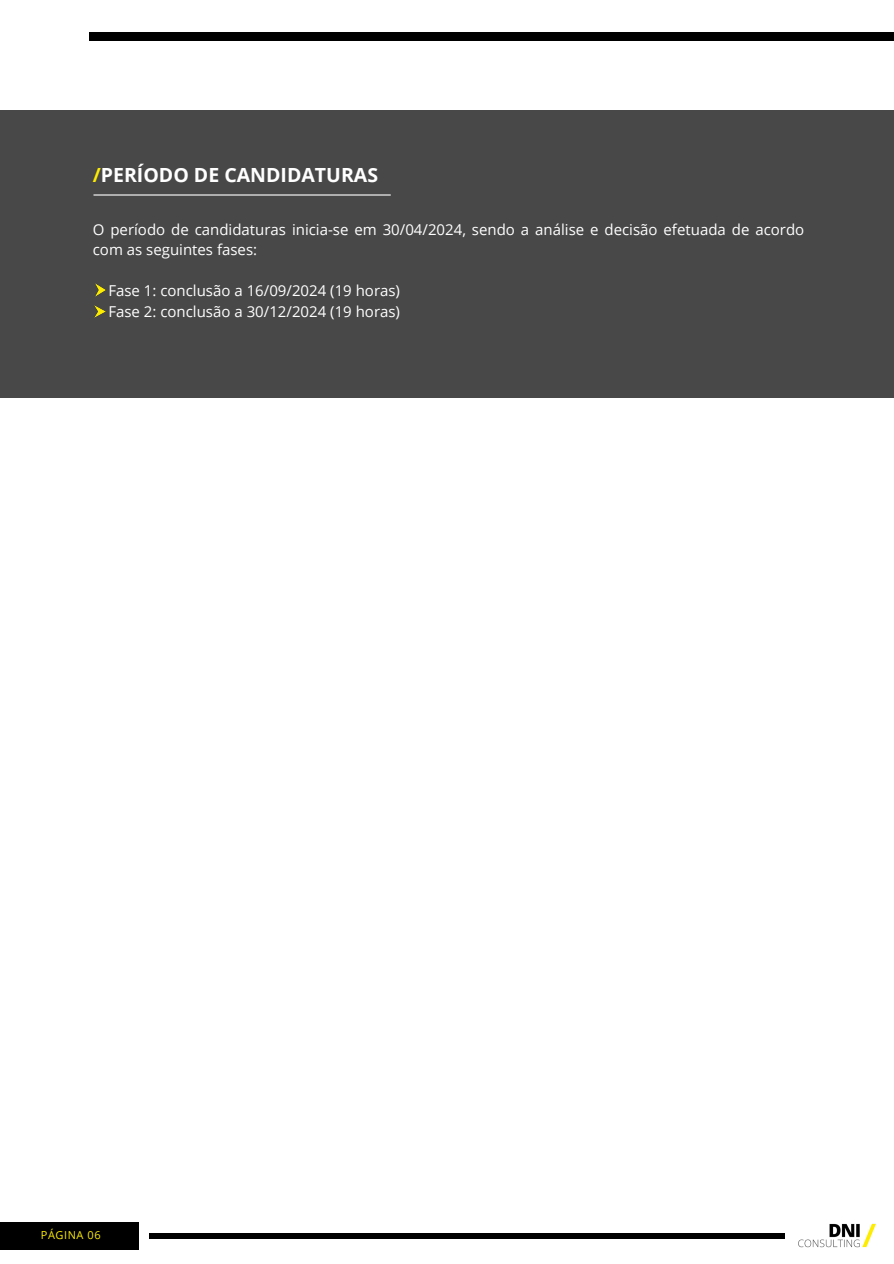
<style>
.page{position:relative;width:894px;height:1264px;background:#fff}
.page>*{position:absolute;margin:0;border:0;box-sizing:border-box;transform-origin:0 0}
.t1{font:700 19.5px "Open Sans";color:#fff}
.t2{font:15px/20.5px "Open Sans";color:#fff}
.t3{font:10.95px "Open Sans";letter-spacing:.05em;color:#feed00}
.s1{color:#feed00}
</style>
<div class="page">
<div style="left:89px;top:33px;width:804px;height:8px;background:#000"></div>
<div style="left:0;top:111px;width:893px;height:287px;background:#484848"></div>
<img style="left:95px;top:283px;width:11px;height:14px">
<hr style="left:94px;top:194px;width:296px;height:1px;background:#fff">
<div style="left:0;top:1222px;width:138px;height:27px;background:#000"></div>
<div style="left:150px;top:1233px;width:634px;height:5px;background:#000"></div>
<img style="left:798px;top:1223px;width:76px;height:25px">
<img style="left:94px;top:305px;width:12px;height:13px">
<h2 class="t1" style="left:93px;top:161px;width:287px"><span class="s1">/</span>PERÍODO DE CANDIDATURAS</h2>
<p class="t2" style="left:93px;top:219px;width:712px">O período de candidaturas inicia-se em 30/04/2024, sendo a análise e decisão efetuada de acordo com as seguintes fases:</p>
<h1 class="t2" style="left:108px;top:280px;width:293px">Fase 1: conclusão a 16/09/2024 (19 horas)<br>Fase 2: conclusão a 30/12/2024 (19 horas)</h1>
<p class="t3" style="left:41px;top:1227px;width:61px">PÁGINA 06</p>
</div>
